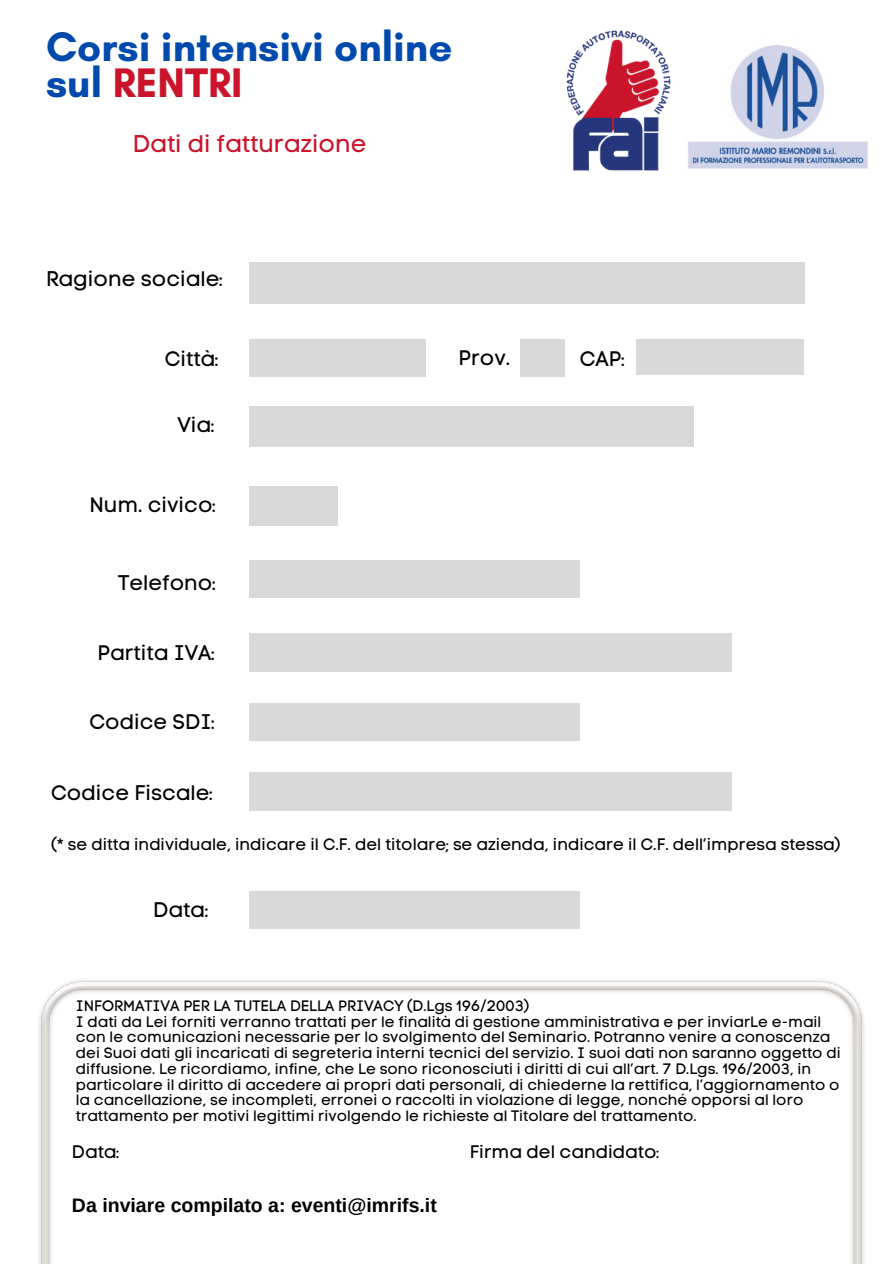
<style>
.page{position:relative;width:894px;height:1264px;background:#fff}
.page>*{position:absolute;margin:0;border:0;box-sizing:border-box;transform-origin:0 0}
.t1{font:700 42px/36px "Glacial Indifference";color:#004aad}
.t2{font:24px "Code Pro Normal LC";color:#ca142b}
.t3{font:21px "Code Pro Normal LC";color:#000}
.t4{font:700 19.5px "Arimo";color:#000}
.t5{font:18px "Code Pro Normal LC";color:#000}
.t6{font:16.5px "Code Pro Normal LC";color:#000}
.t7{font:15px/15.8px "Code Pro Normal LC";color:#000}
.s1{color:#ca142b}
</style>
<div class="page">
<div style="left:249px;top:262px;width:555px;height:41px;background:#d9d9d9"></div>
<div style="left:520px;top:339px;width:44px;height:37px;background:#d9d9d9"></div>
<div style="left:636px;top:339px;width:168px;height:35px;background:#d9d9d9"></div>
<div style="left:249px;top:633px;width:482px;height:38px;background:#d9d9d9"></div>
<img style="left:566px;top:30px;width:105px;height:141px">
<img style="left:688px;top:45px;width:180px;height:124px">
<div style="left:249px;top:560px;width:330px;height:38px;background:#d9d9d9"></div>
<div style="left:249px;top:407px;width:444px;height:40px;background:#d9d9d9"></div>
<div style="left:249px;top:339px;width:176px;height:37px;background:#d9d9d9"></div>
<img style="left:39px;top:980px;width:825px;height:283px">
<div style="left:249px;top:486px;width:88px;height:40px;background:#d9d9d9"></div>
<div style="left:249px;top:703px;width:330px;height:37px;background:#d9d9d9"></div>
<div style="left:249px;top:772px;width:482px;height:39px;background:#d9d9d9"></div>
<div style="left:249px;top:891px;width:330px;height:38px;background:#d9d9d9"></div>
<p class="t1" style="left:46px;top:29px;width:408px">Corsi intensivi online sul <span class="s1">RENTRI</span></p>
<h1 class="t2" style="left:133px;top:129px;width:235px">Dati di fatturazione</h1>
<p class="t3" style="left:46px;top:266px;width:178px">Ragione sociale:</p>
<h5 class="t3" style="left:165px;top:346px;width:55px">Città:</h5>
<h5 class="t3" style="left:458px;top:344px;width:53px">Prov.</h5>
<h5 class="t3" style="left:177px;top:412px;width:39px">Via:</h5>
<h5 class="t3" style="left:89px;top:492px;width:128px">Num. civico:</h5>
<h3 class="t3" style="left:118px;top:569px;width:99px">Telefono:</h3>
<h2 class="t3" style="left:98px;top:640px;width:119px">Partita IVA:</h2>
<h6 class="t3" style="left:89px;top:708px;width:127px">Codice SDI:</h6>
<p class="t3" style="left:579px;top:346px;width:47px">CAP:</p>
<h5 class="t3" style="left:51px;top:779px;width:163px">Codice Fiscale:</h5>
<p class="t6" style="left:51px;top:834px;width:791px">(* se ditta individuale, indicare il C.F. del titolare; se azienda, indicare il C.F. dell’impresa stessa)</p>
<p class="t3" style="left:153px;top:897px;width:57px">Data:</p>
<h5 class="t7" style="left:76px;top:997px;width:455px">INFORMATIVA PER LA TUTELA DELLA PRIVACY (D.Lgs 196/2003)</h5>
<h5 class="t7" style="left:76px;top:1013px;width:766px">I dati da Lei forniti verranno trattati per le finalità di gestione amministrativa e per inviarLe e-mail con le comunicazioni necessarie per lo svolgimento del Seminario. Potranno venire a conoscenza dei Suoi dati gli incaricati di segreteria interni tecnici del servizio. I suoi dati non saranno oggetto di diffusione. Le ricordiamo, infine, che Le sono riconosciuti i diritti di cui all’art. 7 D.Lgs. 196/2003, in particolare il diritto di accedere ai propri dati personali, di chiederne la rettifica, l’aggiornamento o la cancellazione, se incompleti, erronei o raccolti in violazione di legge, nonché opporsi al loro trattamento per motivi legittimi rivolgendo le richieste al Titolare del trattamento.</h5>
<h5 class="t5" style="left:72px;top:1140px;width:49px">Data:</h5>
<h5 class="t5" style="left:469px;top:1140px;width:191px">Firma del candidato:</h5>
<h5 class="t4" style="left:72px;top:1193px;width:366px">Da inviare compilato a: eventi@imrifs.it</h5>
</div>
